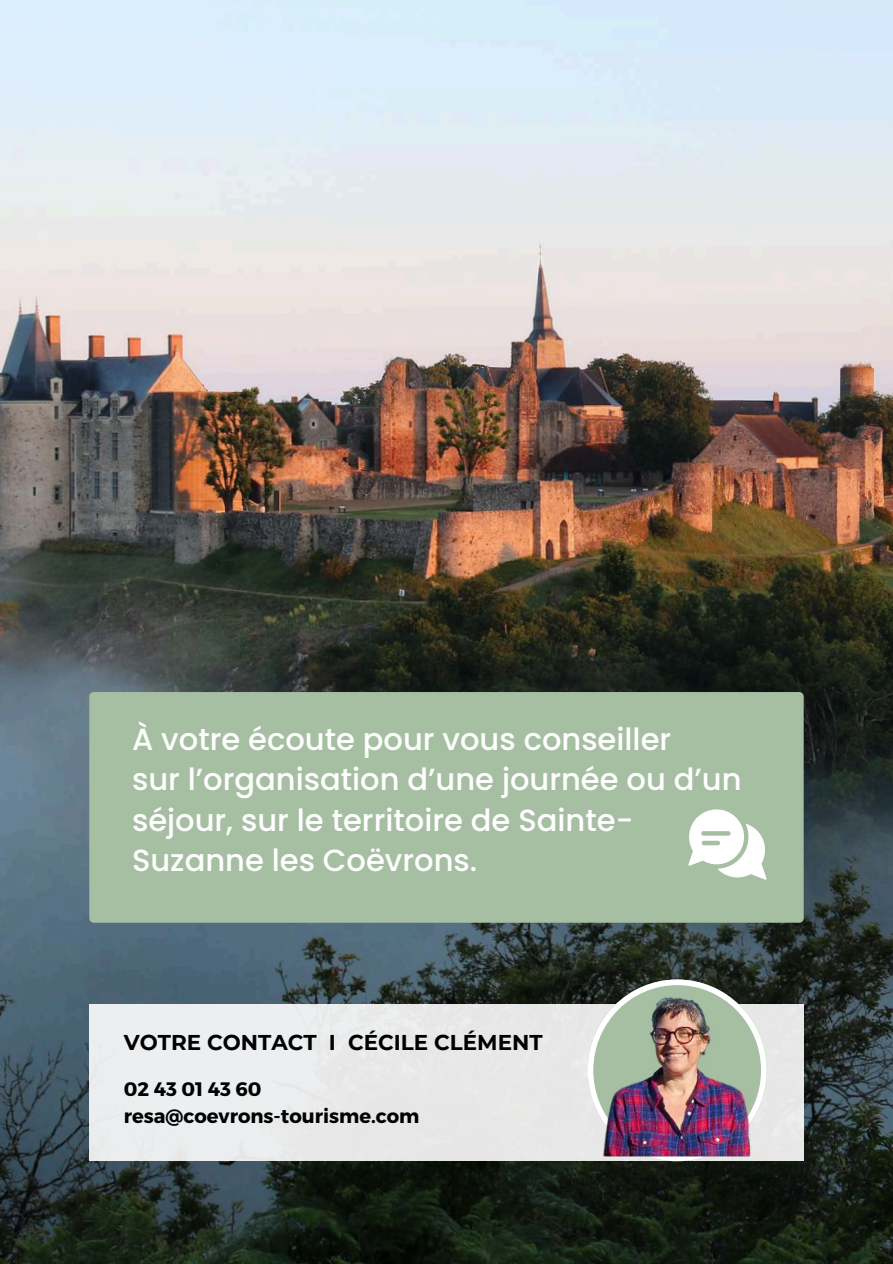
<style>
.page{position:relative;width:893px;height:1264px;background:#fff}
.page>*{position:absolute;margin:0;border:0;box-sizing:border-box;transform-origin:0 0}
.t1{font:500 30.6px/40.5px "Poppins";color:#fff}
.t2{font:700 21.45px "Montserrat";color:#000}
.t3{font:700 19.5px/27px "Montserrat";color:#000}
</style>
<div class="page">
<img style="left:0;top:0;width:892px;height:1263px">
<div style="left:89px;top:692px;width:714px;height:230px;background:#a6bfa3;border-radius:4px"></div>
<div style="left:89px;top:1004px;width:714px;height:157px;background:#e8e9e9"></div>
<svg style="left:587px;top:979px;width:179px;height:182px"></svg>
<img style="left:603px;top:995px;width:147px;height:161px">
<svg style="left:688px;top:809px;width:78px;height:70px"></svg>
<p class="t1" style="left:132px;top:719px;width:611px">À votre écoute pour vous conseiller<br>sur l’organisation d’une journée ou d’un séjour, sur le territoire de Sainte-Suzanne les Coëvrons.</p>
<p class="t2" style="left:124px;top:1029px;width:420px">VOTRE CONTACT I CÉCILE CLÉMENT</p>
<p class="t3" style="left:124px;top:1074px;width:297px">02 43 01 43 60 resa@coevrons-tourisme.com</p>
</div>
